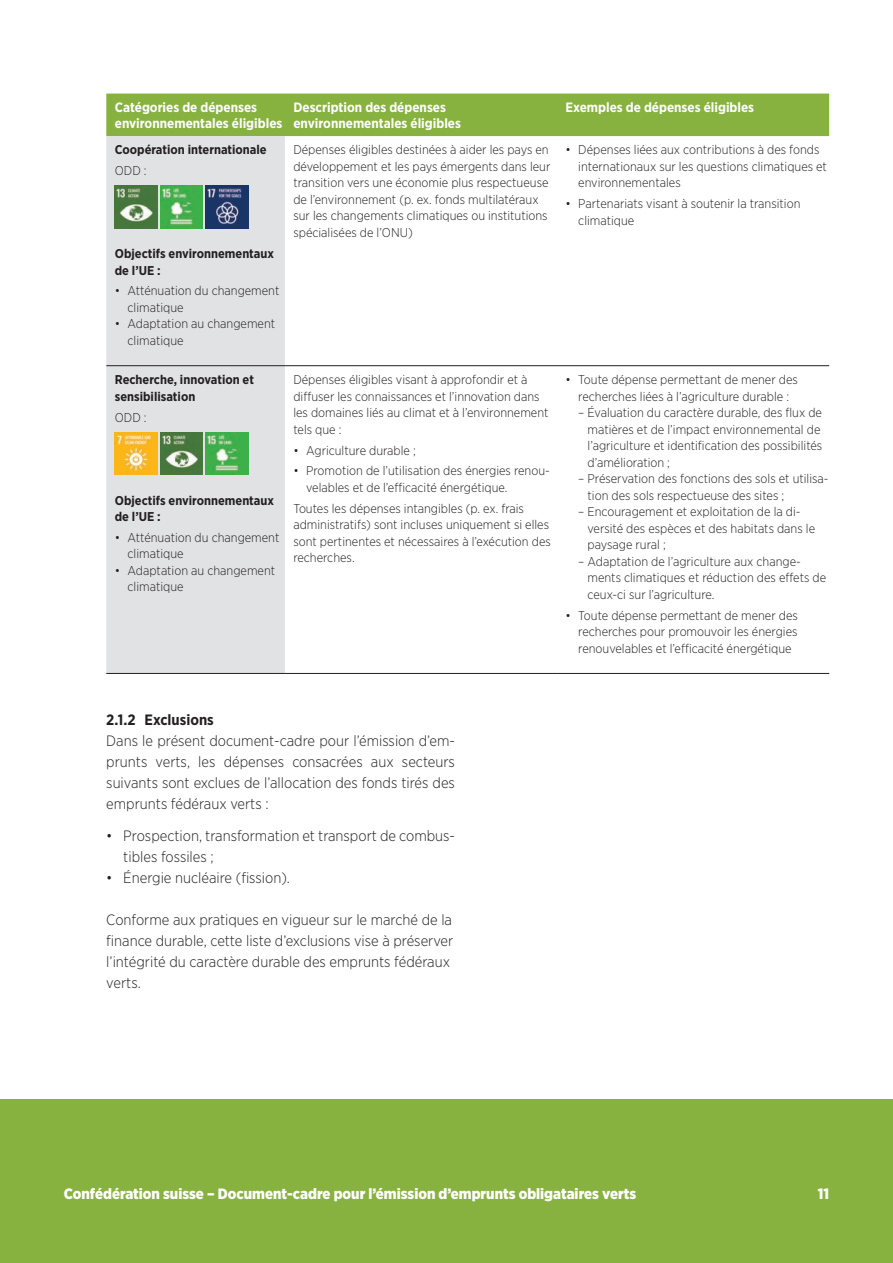
<style>
.page{position:relative;width:893px;height:1263px;background:#fff}
.page>*{position:absolute;margin:0;border:0;box-sizing:border-box;transform-origin:0 0}
.t1{font:300 15px/21px "Gotham Narrow";color:#231f20}
.t2{font:900 15px "Gotham Narrow";color:#fff}
.t3{font:700 15px "Gotham Narrow";color:#231f20}
.t4{font:700 13.5px/16.5px "Gotham Narrow";color:#fff}
.t5{font:300 12.75px/16.5px "Gotham Narrow";color:#231f20}
.t6{font:700 12.75px/16.5px "Gotham Narrow";color:#231f20}
</style>
<div class="page">
<div style="left:0;top:1099px;width:893px;height:164px;background:#87b23f"></div>
<div style="left:106px;top:94px;width:723px;height:42px;background:#87b23f"></div>
<div style="left:106px;top:136px;width:179px;height:537px;background:#e1e2e4"></div>
<hr style="left:106px;top:365px;width:179px;height:1px;background:#231f20">
<hr style="left:285px;top:365px;width:272px;height:1px;background:#231f20">
<hr style="left:557px;top:365px;width:272px;height:1px;background:#231f20">
<hr style="left:106px;top:673px;width:179px;height:1px;background:#231f20">
<hr style="left:285px;top:673px;width:272px;height:1px;background:#231f20">
<hr style="left:557px;top:673px;width:272px;height:1px;background:#231f20">
<img style="left:115px;top:186px;width:42px;height:42px">
<img style="left:160px;top:186px;width:43px;height:42px">
<img style="left:206px;top:186px;width:42px;height:42px">
<img style="left:115px;top:432px;width:42px;height:43px">
<img style="left:160px;top:432px;width:43px;height:43px">
<img style="left:206px;top:432px;width:42px;height:43px">
<p class="t4" style="left:115px;top:99px;width:169px">Catégories de dépenses environnementales éligibles</p>
<p class="t4" style="left:293px;top:99px;width:169px">Description des dépenses environnementales éligibles</p>
<p class="t4" style="left:566px;top:99px;width:190px">Exemples de dépenses éligibles</p>
<p class="t6" style="left:115px;top:142px;width:153px">Coopération internationale</p>
<p class="t5" style="left:115px;top:162px;width:33px">ODD :</p>
<p class="t5" style="left:293px;top:141px;width:259px">Dépenses éligibles destinées à aider les pays en développement et les pays émergents dans leur transition vers une économie plus respectueuse de l’environnement (p. ex. fonds multilatéraux sur les changements climatiques ou institutions spécialisées de l’ONU)</p>
<p class="t5" style="left:578px;top:141px;width:250px;text-indent:-13px">• Dépenses liées aux contributions à des fonds internationaux sur les questions climatiques et environnementales</p>
<p class="t5" style="left:578px;top:195px;width:224px;text-indent:-13px">• Partenariats visant à soutenir la transition climatique</p>
<p class="t6" style="left:115px;top:245px;width:161px">Objectifs environnementaux de l’UE :</p>
<p class="t5" style="left:128px;top:282px;width:153px;text-indent:-13px">• Atténuation du changement climatique</p>
<p class="t5" style="left:128px;top:315px;width:149px;text-indent:-13px">• Adaptation au changement climatique</p>
<p class="t6" style="left:115px;top:372px;width:141px">Recherche, innovation et sensibilisation</p>
<p class="t5" style="left:115px;top:409px;width:33px">ODD :</p>
<p class="t6" style="left:115px;top:492px;width:161px">Objectifs environnementaux de l’UE :</p>
<p class="t5" style="left:128px;top:529px;width:153px;text-indent:-13px">• Atténuation du changement climatique</p>
<p class="t5" style="left:128px;top:562px;width:149px;text-indent:-13px">• Adaptation au changement climatique</p>
<p class="t5" style="left:293px;top:371px;width:257px">Dépenses éligibles visant à approfondir et à diffuser les connaissances et l’innovation dans les domaines liés au climat et à l’environnement tels que :</p>
<p class="t5" style="left:293px;top:442px;width:124px">• Agriculture durable ;</p>
<p class="t5" style="left:306px;top:462px;width:245px;text-indent:-13px">• Promotion de l’utilisation des énergies renou&shy;velables et de l’efficacité énergétique.</p>
<p class="t5" style="left:293px;top:500px;width:259px">Toutes les dépenses intangibles (p. ex. frais administratifs) sont incluses uniquement si elles sont pertinentes et nécessaires à l’exécution des recherches.</p>
<p class="t5" style="left:565px;top:371px;width:234px;text-align:center">• Toute dépense permettant de mener des recherches liées à l’agriculture durable :</p>
<p class="t5" style="left:588px;top:404px;width:236px;text-indent:-9px">– Évaluation du caractère durable, des flux de matières et de l’impact environnemental de l’agriculture et identification des possibilités d’amélioration ;</p>
<p class="t5" style="left:588px;top:470px;width:243px;text-indent:-9px">– Préservation des fonctions des sols et utilisa&shy;tion des sols respectueuse des sites ;</p>
<p class="t5" style="left:588px;top:503px;width:229px;text-indent:-9px">– Encouragement et exploitation de la di&shy;versité des espèces et des habitats dans le paysage rural ;</p>
<p class="t5" style="left:588px;top:553px;width:240px;text-indent:-9px">– Adaptation de l’agriculture aux change&shy;ments climatiques et réduction des effets de ceux-ci sur l’agriculture.</p>
<p class="t5" style="left:578px;top:607px;width:221px;text-align:justify;text-indent:-13px">• Toute dépense permettant de mener des recherches pour promouvoir les énergies renouvelables et l’efficacité énergétique</p>
<p class="t3" style="left:106px;top:710px;width:109px">2.1.2 Exclusions</p>
<p class="t1" style="left:106px;top:730px;width:350px;text-align:justify">Dans le présent document-cadre pour l’émission d’em&shy;prunts verts, les dépenses consacrées aux secteurs suivants sont exclues de l’allocation des fonds tirés des emprunts fédéraux verts :</p>
<p class="t1" style="left:123px;top:825px;width:333px;text-indent:-17px">• Prospection, transformation et transport de combus&shy;tibles fossiles ;</p>
<p class="t1" style="left:106px;top:867px;width:185px">• Énergie nucléaire (fission).</p>
<p class="t1" style="left:106px;top:909px;width:349px">Conforme aux pratiques en vigueur sur le marché de la finance durable, cette liste d’exclusions vise à préserver l’intégrité du caractère durable des emprunts fédéraux verts.</p>
<p class="t2" style="left:64px;top:1184px;width:574px">Confédération suisse – Document-cadre pour l’émission d’emprunts obligataires verts</p>
<p class="t2" style="left:818px;top:1184px;width:13px">11</p>
</div>
